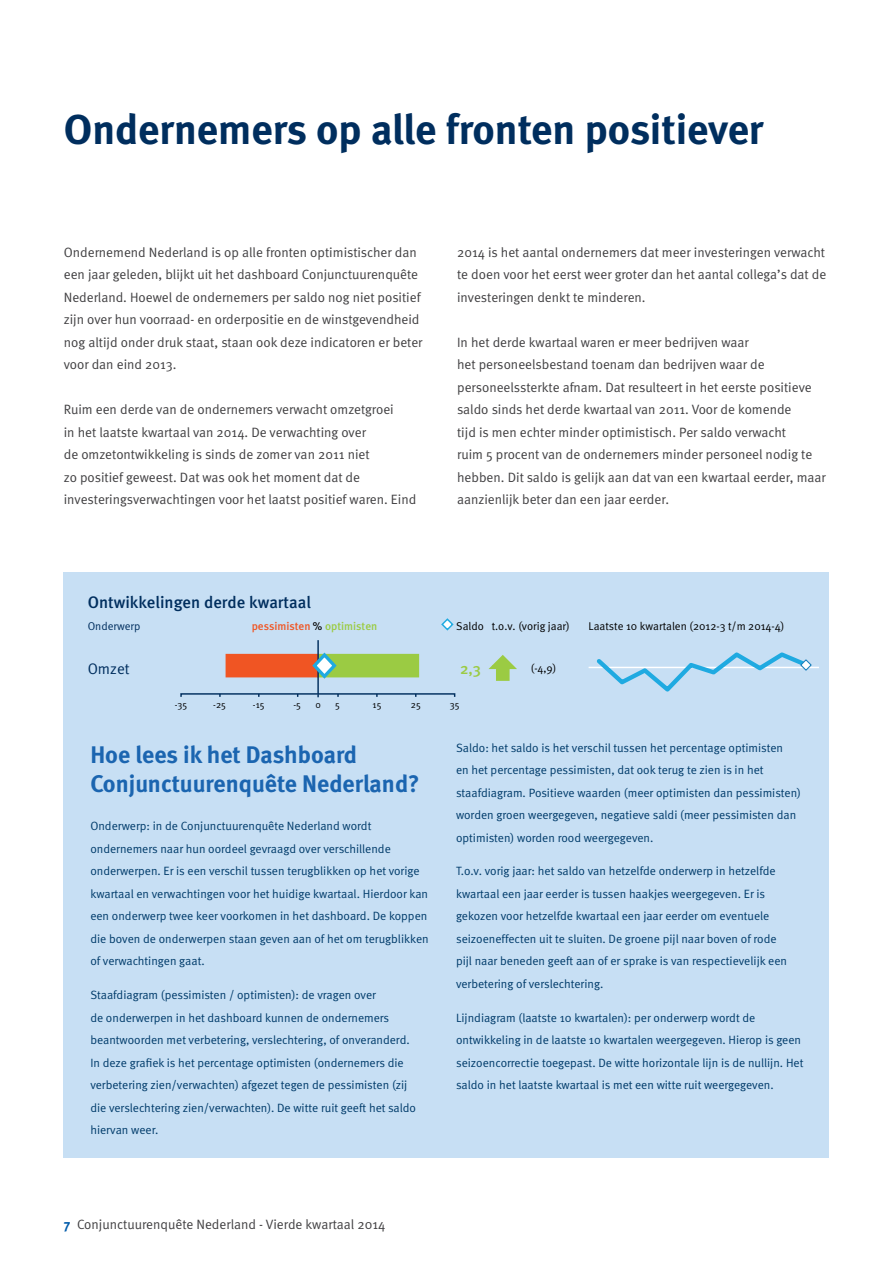
<style>
.page{position:relative;width:893px;height:1263px;background:#fff}
.page>*{position:absolute;margin:0;border:0;box-sizing:border-box;transform-origin:0 0}
.t1{font:700 42px "Meta";color:#002e5e}
.t2{font:700 24px/29px "Meta";color:#1b65b0}
.t3{font:500 16.65px "Meta";color:#002e5e}
.t4{font:500 15.45px "Meta";color:#9bcb43}
.t5{font:15.3px "Meta Normal";color:#002e5e}
.t6{font:13.5px/22.5px "Meta Normal";color:#414042}
.t7{font:12px/22.5px "Meta Normal";color:#003b6a}
.t8{font:11.25px "Meta Normal";color:#000}
.t9{font:500 11.25px "Meta";color:#f05523}
.t10{font:11.25px "Meta Normal";color:#002e5e}
.t11{font:11.1px "Meta Normal";color:#000}
.t12{font:9.6px "Meta Normal";color:#000}
.s1{color:#000}
.s2{color:#9bcb43}
.s3{font-family:"Meta";font-weight:700;color:#005baa}
</style>
<div class="page">
<div style="left:64px;top:573px;width:765px;height:585px;background:#c7dff4"></div>
<svg style="left:488px;top:655px;width:29px;height:26px"></svg>
<svg style="left:441px;top:618px;width:13px;height:13px"></svg>
<div style="left:318px;top:654px;width:100px;height:23px;background:#9bcb43"></div>
<div style="left:226px;top:654px;width:92px;height:23px;background:#f05523"></div>
<svg style="left:180px;top:693px;width:276px;height:5px"></svg>
<hr style="left:317px;top:640px;width:2px;height:54px;background:#002e5e">
<hr style="left:589px;top:667px;width:230px;height:1px;background:#fff">
<svg style="left:593px;top:652px;width:220px;height:40px"></svg>
<svg style="left:310px;top:650px;width:29px;height:31px"></svg>
<h1 class="t1" style="left:64px;top:104px;width:701px">Ondernemers op alle fronten positiever</h1>
<p class="t6" style="left:64px;top:240px;width:360px">Ondernemend Nederland is op alle fronten optimistischer dan een jaar geleden, blijkt uit het dashboard Conjunctuurenquête Nederland. Hoewel de ondernemers per saldo nog niet positief zijn over hun voorraad- en orderpositie en de winstgevendheid nog altijd onder druk staat, staan ook deze indicatoren er beter voor dan eind 2013.</p>
<p class="t6" style="left:64px;top:398px;width:354px">Ruim een derde van de ondernemers verwacht omzetgroei<br>in het laatste kwartaal van 2014. De verwachting over<br>de omzetontwikkeling is sinds de zomer van 2011 niet<br>zo positief geweest. Dat was ook het moment dat de investeringsverwachtingen voor het laatst positief waren. Eind</p>
<p class="t6" style="left:457px;top:240px;width:371px;text-align:justify">2014 is het aantal ondernemers dat meer investeringen verwacht te doen voor het eerst weer groter dan het aantal collega’s dat de investeringen denkt te minderen.</p>
<p class="t6" style="left:457px;top:330px;width:370px">In het derde kwartaal waren er meer bedrijven waar<br>het personeelsbestand toenam dan bedrijven waar de personeelssterkte afnam. Dat resulteert in het eerste positieve saldo sinds het derde kwartaal van 2011. Voor de komende<br>tijd is men echter minder optimistisch. Per saldo verwacht<br>ruim 5 procent van de ondernemers minder personeel nodig te hebben. Dit saldo is gelijk aan dat van een kwartaal eerder, maar aanzienlijk beter dan een jaar eerder.</p>
<h3 class="t3" style="left:88px;top:593px;width:225px">Ontwikkelingen derde kwartaal</h3>
<p class="t10" style="left:88px;top:619px;width:54px">Onderwerp</p>
<p class="t8" style="left:456px;top:619px;width:115px">Saldo t.o.v. (vorig jaar)</p>
<p class="t8" style="left:589px;top:619px;width:197px">Laatste 10 kwartalen (2012-3 t/m 2014-4)</p>
<p class="t4" style="left:460px;top:659px;width:23px">2,3</p>
<p class="t11" style="left:531px;top:662px;width:27px">(-4,9)</p>
<p class="t9" style="left:252px;top:619px;width:127px">pessimisten <span class="s1">%</span> <span class="s2">optimisten</span></p>
<p class="t5" style="left:88px;top:660px;width:43px">Omzet</p>
<p class="t12" style="left:175px;top:699px;width:14px">-35</p>
<p class="t12" style="left:213px;top:699px;width:14px">-25</p>
<p class="t12" style="left:253px;top:699px;width:13px">-15</p>
<p class="t12" style="left:293px;top:699px;width:9px">-5</p>
<p class="t12" style="left:316px;top:699px;width:7px">0</p>
<p class="t12" style="left:335px;top:699px;width:6px">5</p>
<p class="t12" style="left:373px;top:699px;width:10px">15</p>
<p class="t12" style="left:411px;top:699px;width:11px">25</p>
<p class="t12" style="left:450px;top:699px;width:11px">35</p>
<h2 class="t2" style="left:90px;top:740px;width:331px">Hoe lees ik het Dashboard<br>Conjunctuurenquête Nederland?</h2>
<p class="t7" style="left:90px;top:815px;width:340px">Onderwerp: in de Conjunctuurenquête Nederland wordt ondernemers naar hun oordeel gevraagd over verschillende onderwerpen. Er is een verschil tussen terugblikken op het vorige kwartaal en verwachtingen voor het huidige kwartaal. Hierdoor kan een onderwerp twee keer voorkomen in het dashboard. De koppen die boven de onderwerpen staan geven aan of het om terugblikken of verwachtingen gaat.</p>
<p class="t7" style="left:90px;top:983px;width:327px">Staafdiagram (pessimisten / optimisten): de vragen over<br>de onderwerpen in het dashboard kunnen de ondernemers beantwoorden met verbetering, verslechtering, of onveranderd.<br>In deze grafiek is het percentage optimisten (ondernemers die verbetering zien/verwachten) afgezet tegen de pessimisten (zij die verslechtering zien/verwachten). De witte ruit geeft het saldo hiervan weer.</p>
<p class="t7" style="left:456px;top:736px;width:346px">Saldo: het saldo is het verschil tussen het percentage optimisten<br>en het percentage pessimisten, dat ook terug te zien is in het staafdiagram. Positieve waarden (meer optimisten dan pessimisten) worden groen weergegeven, negatieve saldi (meer pessimisten dan optimisten) worden rood weergegeven.</p>
<p class="t7" style="left:456px;top:860px;width:333px">T.o.v. vorig jaar: het saldo van hetzelfde onderwerp in hetzelfde kwartaal een jaar eerder is tussen haakjes weergegeven. Er is gekozen voor hetzelfde kwartaal een jaar eerder om eventuele seizoeneffecten uit te sluiten. De groene pijl naar boven of rode pijl naar beneden geeft aan of er sprake is van respectievelijk een verbetering of verslechtering.</p>
<p class="t7" style="left:456px;top:1006px;width:349px">Lijndiagram (laatste 10 kwartalen): per onderwerp wordt de ontwikkeling in de laatste 10 kwartalen weergegeven. Hierop is geen seizoencorrectie toegepast. De witte horizontale lijn is de nullijn. Het saldo in het laatste kwartaal is met een witte ruit weergegeven.</p>
<p class="t6" style="left:64px;top:1213px;width:323px"><span class="s3">7</span> Conjunctuurenquête Nederland - Vierde kwartaal 2014</p>
</div>
